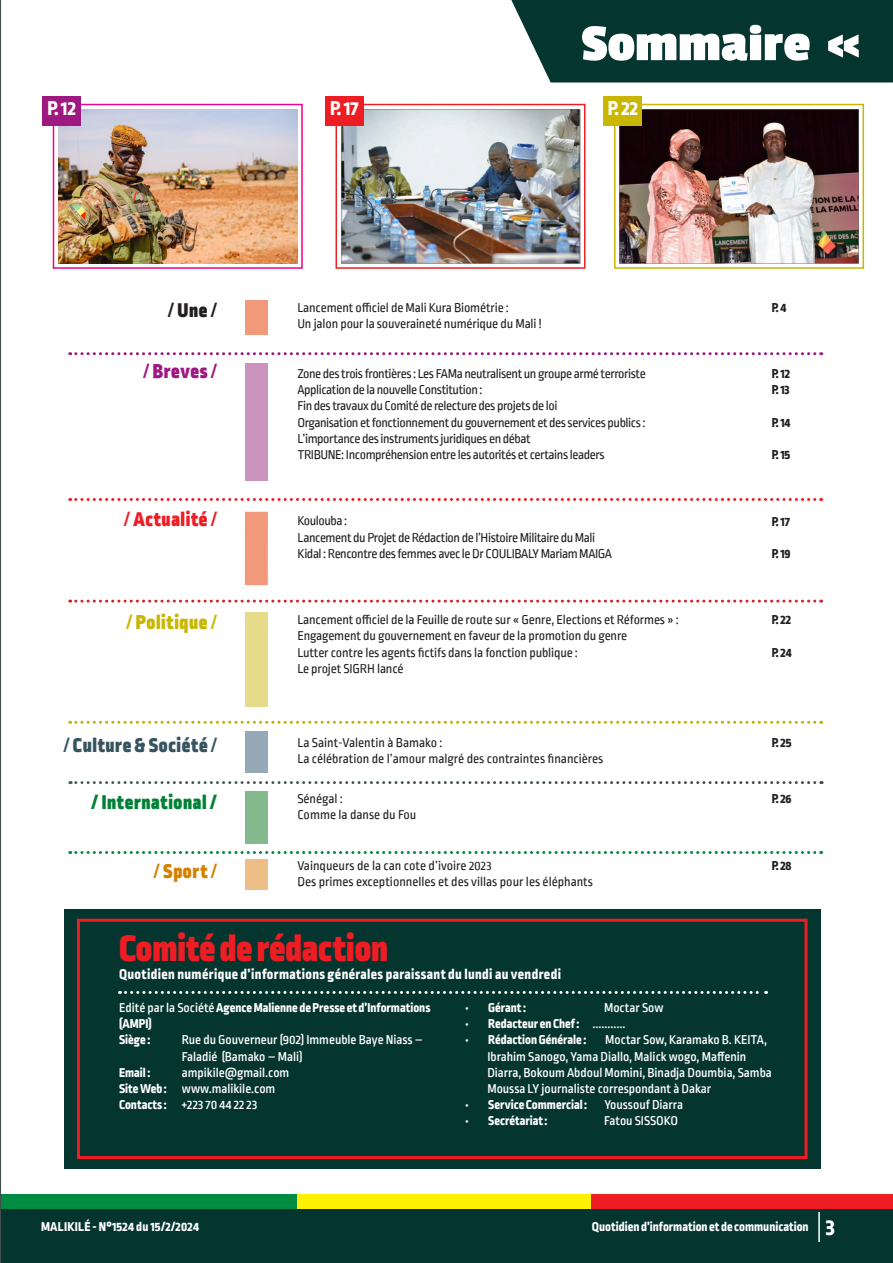
<style>
.page{position:relative;width:893px;height:1263px;background:#fff}
.page>*{position:absolute;margin:0;border:0;box-sizing:border-box;transform-origin:0 0}
.t1{font:700 54px "Passion One";color:#fff}
.t2{font:900 39px "Ropa Sans Pro";color:#ee1d23}
.t3{font:900 21px "Ropa Sans Pro";letter-spacing:.03em;color:#365460}
.t4{font:900 21px "Ropa Sans Pro";letter-spacing:.03em;color:#008136}
.t5{font:800 21px "Ropa Sans Pro";color:#fff}
.t6{font:900 21px "Ropa Sans Pro";letter-spacing:.03em;color:#ee1d23}
.t7{font:900 21px "Ropa Sans Pro";letter-spacing:.03em;color:#c8b600}
.t8{font:900 21px "Ropa Sans Pro";letter-spacing:.03em;color:#9e1881}
.t9{font:900 21px "Ropa Sans Pro";letter-spacing:.03em;color:#d58100}
.t10{font:900 21px "Ropa Sans Pro";color:#231f20}
.t11{font:800 15px "Ropa Sans Pro";letter-spacing:.025em;color:#fff}
.t12{font:13.5px "Ropa Sans PTT";letter-spacing:-.025em;color:#231f20}
.t13{font:500 13.5px/16.2px "Ropa Sans Pro";color:#fff}
.t14{font:800 13.5px/16.2px "Ropa Sans Pro";color:#fff}
.t15{font:13.5px "Ropa Sans PTT";color:#231f20}
.t16{font:800 13.5px "Ropa Sans Pro";color:#231f20}
.t17{font:800 13.5px "Ropa Sans Pro";letter-spacing:.02em;color:#fff}
.t18{font:500 13.5px "Ropa Sans Pro";letter-spacing:.02em;color:#fff}
.s1{font-weight:500}
.s2{font-weight:800}
.s3{font-size:24px}
</style>
<div class="page">
<div style="left:0;top:1195px;width:297px;height:17px;background:#008b43"></div>
<div style="left:297px;top:1195px;width:297px;height:17px;background:#fff101"></div>
<div style="left:592px;top:1195px;width:301px;height:17px;background:#ee1d23"></div>
<div style="left:0;top:1209px;width:893px;height:54px;background:#05352f"></div>
<hr style="left:818px;top:1212px;width:2px;height:30px;background:#fff">
<div style="left:64px;top:909px;width:757px;height:259px;background:#05352f"></div>
<div style="left:77px;top:919px;width:730px;height:240px;border:3px solid #ee1d23"></div>
<svg style="left:53px;top:104px;width:250px;height:165px"></svg>
<img style="left:58px;top:109px;width:239px;height:154px">
<div style="left:43px;top:96px;width:38px;height:30px;background:#9e1881"></div>
<div style="left:335px;top:104px;width:250px;height:165px;background:linear-gradient(to right,#fff,#fff);border:2px solid #ee1d23"></div>
<img style="left:341px;top:109px;width:239px;height:154px">
<div style="left:325px;top:96px;width:39px;height:30px;background:#ee1d23"></div>
<svg style="left:614px;top:104px;width:250px;height:165px"></svg>
<img style="left:620px;top:109px;width:238px;height:154px">
<div style="left:604px;top:96px;width:38px;height:30px;background:#c8b600"></div>
<div style="left:245px;top:301px;width:23px;height:34px;background:#f3997b"></div>
<div style="left:245px;top:363px;width:23px;height:118px;background:#cb94bf"></div>
<div style="left:245px;top:512px;width:23px;height:73px;background:#f3997b"></div>
<div style="left:245px;top:612px;width:23px;height:95px;background:#e6da8b"></div>
<div style="left:245px;top:731px;width:23px;height:41px;background:#94a9b5"></div>
<div style="left:245px;top:791px;width:23px;height:53px;background:#84b98e"></div>
<div style="left:245px;top:859px;width:23px;height:31px;background:#edbf86"></div>
<svg style="left:70px;top:352px;width:752px;height:3px"></svg>
<svg style="left:70px;top:498px;width:752px;height:3px"></svg>
<svg style="left:70px;top:600px;width:752px;height:3px"></svg>
<svg style="left:70px;top:721px;width:752px;height:3px"></svg>
<svg style="left:70px;top:781px;width:752px;height:3px"></svg>
<svg style="left:70px;top:851px;width:752px;height:3px"></svg>
<svg style="left:119px;top:991px;width:648px;height:3px"></svg>
<div style="left:511px;top:0;width:382px;height:82px;background:#05352f"></div>
<svg style="left:0;top:0;width:1px;height:1263px"></svg>
<p class="t1" style="left:581px;top:15px;width:231px">Sommaire</p>
<p class="t5" style="left:47px;top:96px;width:30px">P. 12</p>
<p class="t5" style="left:330px;top:96px;width:30px">P. 17</p>
<p class="t5" style="left:608px;top:96px;width:32px">P. 22</p>
<p class="t10" style="left:168px;top:297px;width:50px"><span class="s1">/</span>Une<span class="s1">/</span></p>
<p class="t12" style="left:297px;top:300px;width:213px">Lancement officiel de Mali Kura Biométrie :</p>
<p class="t12" style="left:297px;top:316px;width:246px">Un jalon pour la souveraineté numérique du Mali !</p>
<p class="t16" style="left:772px;top:299px;width:16px">P. 4</p>
<p class="t8" style="left:144px;top:359px;width:75px"><span class="s1">/</span> Breves<span class="s1">/</span></p>
<p class="t12" style="left:297px;top:366px;width:350px">Zone des trois frontières : Les FAMa neutralisent un groupe armé terroriste</p>
<p class="t12" style="left:297px;top:382px;width:187px">Application de la nouvelle Constitution :</p>
<p class="t12" style="left:297px;top:399px;width:262px">Fin des travaux du Comité de relecture des projets de loi</p>
<p class="t12" style="left:297px;top:415px;width:350px">Organisation et fonctionnement du gouvernement et des services publics :</p>
<p class="t12" style="left:297px;top:431px;width:235px">L’importance des instruments juridiques en débat</p>
<p class="t12" style="left:297px;top:447px;width:309px">TRIBUNE: Incompréhension entre les autorités et certains leaders</p>
<p class="t16" style="left:772px;top:366px;width:20px">P. 12</p>
<p class="t16" style="left:772px;top:382px;width:20px">P. 13</p>
<p class="t16" style="left:772px;top:414px;width:20px">P. 14</p>
<p class="t16" style="left:772px;top:447px;width:20px">P. 15</p>
<p class="t6" style="left:124px;top:507px;width:94px"><span class="s1">/</span> Actualité <span class="s1">/</span></p>
<p class="t12" style="left:298px;top:514px;width:51px">Koulouba :</p>
<p class="t12" style="left:298px;top:530px;width:299px">Lancement du Projet de Rédaction de l’Histoire Militaire du Mali</p>
<p class="t12" style="left:298px;top:546px;width:316px">Kidal : Rencontre des femmes avec le Dr COULIBALY Mariam MAIGA</p>
<p class="t16" style="left:772px;top:513px;width:20px">P. 17</p>
<p class="t16" style="left:772px;top:546px;width:20px">P. 19</p>
<p class="t7" style="left:126px;top:610px;width:92px"><span class="s1">/</span> Politique <span class="s1">/</span></p>
<p class="t12" style="left:297px;top:612px;width:383px">Lancement officiel de la Feuille de route sur « Genre, Elections et Réformes » :</p>
<p class="t12" style="left:297px;top:629px;width:331px">Engagement du gouvernement en faveur de la promotion du genre</p>
<p class="t12" style="left:297px;top:645px;width:282px">Lutter contre les agents fictifs dans la fonction publique :</p>
<p class="t12" style="left:297px;top:661px;width:108px">Le projet SIGRH lancé</p>
<p class="t16" style="left:772px;top:612px;width:21px">P. 22</p>
<p class="t16" style="left:772px;top:644px;width:21px">P. 24</p>
<p class="t3" style="left:64px;top:733px;width:155px"><span class="s1">/</span> Culture &amp; Société <span class="s1">/</span></p>
<p class="t15" style="left:297px;top:735px;width:147px">La Saint-Valentin à Bamako :</p>
<p class="t15" style="left:297px;top:752px;width:308px">La célébration de l’amour malgré des contraintes financières</p>
<p class="t16" style="left:772px;top:735px;width:21px">P. 25</p>
<p class="t4" style="left:92px;top:789px;width:127px"><span class="s2">/</span> International <span class="s2">/</span></p>
<p class="t15" style="left:297px;top:791px;width:47px">Sénégal :</p>
<p class="t15" style="left:297px;top:807px;width:120px">Comme la danse du Fou</p>
<p class="t16" style="left:772px;top:790px;width:21px">P. 26</p>
<p class="t9" style="left:154px;top:859px;width:64px"><span class="s1">/</span> Sport<span class="s1">/</span></p>
<p class="t15" style="left:297px;top:858px;width:196px">Vainqueurs de la can cote d’ivoire 2023</p>
<p class="t15" style="left:297px;top:875px;width:297px">Des primes exceptionnelles et des villas pour les éléphants</p>
<p class="t16" style="left:772px;top:858px;width:21px">P. 28</p>
<p class="t2" style="left:119px;top:925px;width:271px">Comité de rédaction</p>
<p class="t11" style="left:119px;top:965px;width:443px">Quotidien numérique d’informations générales paraissant du lundi au vendredi</p>
<p class="t14" style="left:119px;top:1000px;width:313px"><span class="s1">Edité par la Société</span> Agence Malienne de Presse et d’Informations (AMPI)</p>
<p class="t14" style="left:119px;top:1032px;width:33px">Siège :</p>
<p class="t13" style="left:182px;top:1033px;width:243px">Rue du Gouverneur (902) Immeuble Baye Niass –<br>Faladié (Bamako – Mali)</p>
<p class="t14" style="left:119px;top:1065px;width:33px">Email :</p>
<p class="t13" style="left:182px;top:1065px;width:109px">ampikile@gmail.com</p>
<p class="t13" style="left:119px;top:1081px;width:158px"><span class="s2">Site Web :</span> www.malikile.com</p>
<p class="t18" style="left:119px;top:1097px;width:140px"><span class="s2">Contacts :</span> +223 70 44 22 23</p>
<p class="t14" style="left:466px;top:1000px;width:62px">• Gérant :</p>
<p class="t13" style="left:604px;top:1000px;width:61px">Moctar Sow</p>
<p class="t14" style="left:466px;top:1016px;width:161px">• Redacteur en Chef : <span class="s1">...........</span></p>
<p class="t14" style="left:466px;top:1032px;width:122px">• Rédaction Générale :</p>
<p class="t13" style="left:487px;top:1033px;width:286px;text-indent:118px">Moctar Sow, Karamako B. KEITA, Ibrahim Sanogo, Yama Diallo, Malick wogo, Maffenin Diarra, Bokoum Abdoul Momini, Binadja Doumbia, Samba Moussa LY journaliste correspondant à Dakar</p>
<p class="t14" style="left:466px;top:1097px;width:123px">• Service Commercial :</p>
<p class="t13" style="left:604px;top:1097px;width:80px">Youssouf Diarra</p>
<p class="t14" style="left:466px;top:1113px;width:83px">• Secrétariat :</p>
<p class="t13" style="left:604px;top:1114px;width:76px">Fatou SISSOKO</p>
<p class="t17" style="left:41px;top:1219px;width:160px">MALIKILÉ - N°1524 du 15/2/2024</p>
<p class="t14" style="left:592px;top:1219px;width:244px">Quotidien d’information et de communication <span class="s3">3</span></p>
</div>
